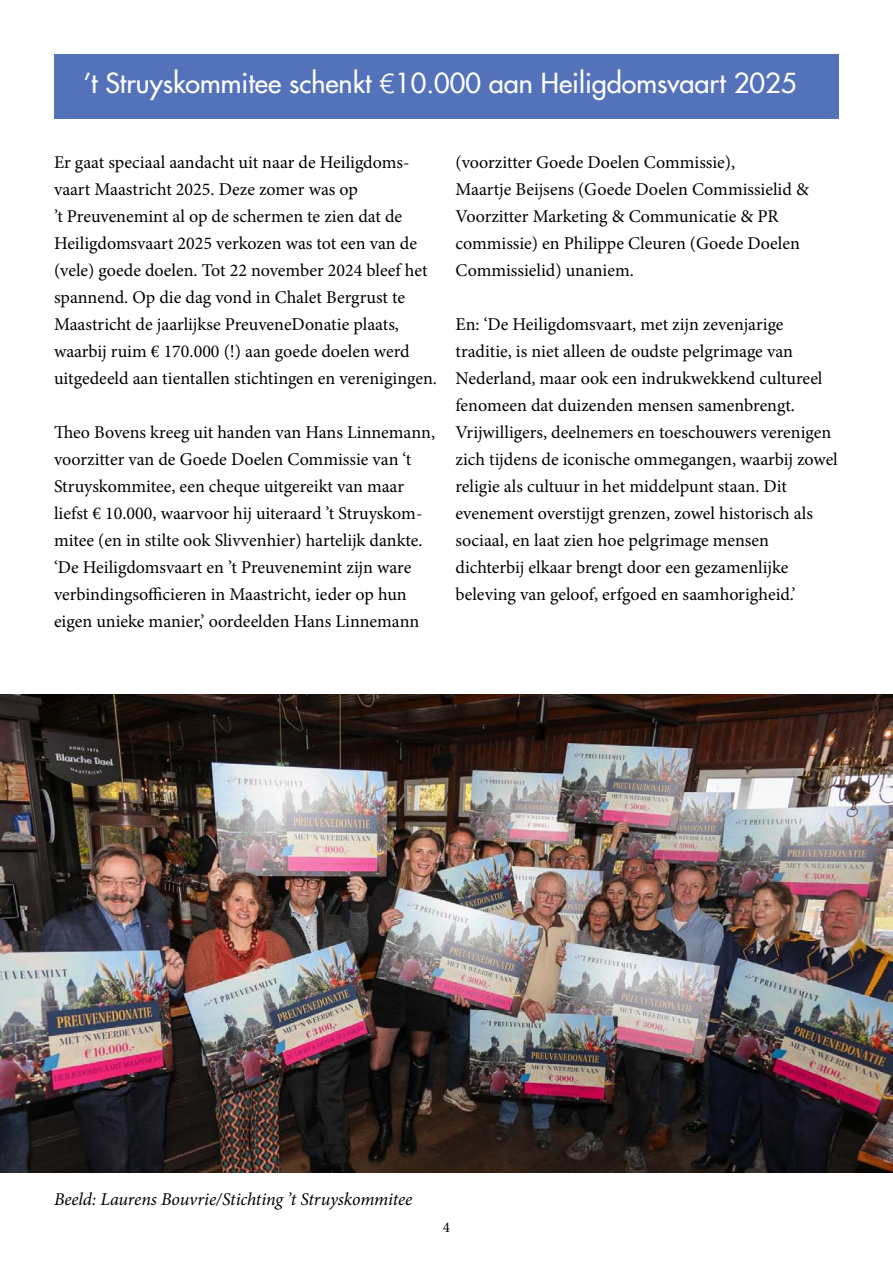
<style>
.page{position:relative;width:893px;height:1263px;background:#fff}
.page>*{position:absolute;margin:0;border:0;box-sizing:border-box;transform-origin:0 0}
.t1{font:500 27px "Futura";color:#fff}
.t2{font:18px/27px "Minion Pro";color:#000}
.t3{font:italic 18px "Minion Pro";letter-spacing:-.01em;color:#000}
.t4{font:15px "Minion Pro";color:#000}
.s1{font-family:"Avenir Next LT Pro";font-weight:400}
</style>
<div class="page">
<div style="left:54px;top:54px;width:785px;height:65px;background:#5472b9"></div>
<img style="left:0;top:694px;width:893px;height:479px">
<h1 class="t1" style="left:84px;top:66px;width:714px">’t Struyskommitee schenkt <span class="s1">€</span>10.000 aan Heiligdomsvaart 2025</h1>
<p class="t2" style="left:54px;top:149px;width:384px">Er gaat speciaal aandacht uit naar de Heiligdoms&shy;vaart Maastricht 2025. Deze zomer was op<br>’t Preuvenemint al op de schermen te zien dat de Heiligdomsvaart 2025 verkozen was tot een van de (vele) goede doelen. Tot 22 november 2024 bleef het spannend. Op die dag vond in Chalet Bergrust te Maastricht de jaarlijkse PreuveneDonatie plaats, waarbij ruim € 170.000 (!) aan goede doelen werd uitgedeeld aan tientallen stichtingen en verenigingen.</p>
<p class="t2" style="left:54px;top:419px;width:383px">Theo Bovens kreeg uit handen van Hans Linnemann, voorzitter van de Goede Doelen Commissie van ‘t Struyskommitee, een cheque uitgereikt van maar liefst € 10.000, waarvoor hij uiteraard ’t Struyskom&shy;mitee (en in stilte ook Slivvenhier) hartelijk dankte. ‘De Heiligdomsvaart en ’t Preuvenemint zijn ware verbindingsofficieren in Maastricht, ieder op hun eigen unieke manier,’ oordeelden Hans Linnemann</p>
<p class="t2" style="left:455px;top:149px;width:355px">(voorzitter Goede Doelen Commissie),<br>Maartje Beijsens (Goede Doelen Commissielid &amp; Voorzitter Marketing &amp; Communicatie &amp; PR commissie) en Philippe Cleuren (Goede Doelen Commissielid) unaniem.</p>
<p class="t2" style="left:455px;top:311px;width:384px">En: ‘De Heiligdomsvaart, met zijn zevenjarige traditie, is niet alleen de oudste pelgrimage van Nederland, maar ook een indrukwekkend cultureel fenomeen dat duizenden mensen samenbrengt.<br>Vrijwilligers, deelnemers en toeschouwers verenigen zich tijdens de iconische ommegangen, waarbij zowel religie als cultuur in het middelpunt staan. Dit evenement overstijgt grenzen, zowel historisch als sociaal, en laat zien hoe pelgrimage mensen dichterbij elkaar brengt door een gezamenlijke beleving van geloof, erfgoed en saamhorigheid.’</p>
<p class="t3" style="left:54px;top:1187px;width:360px">Beeld: Laurens Bouvrie/Stichting ’t Struyskommitee</p>
<p class="t4" style="left:443px;top:1217px;width:9px">4</p>
</div>
